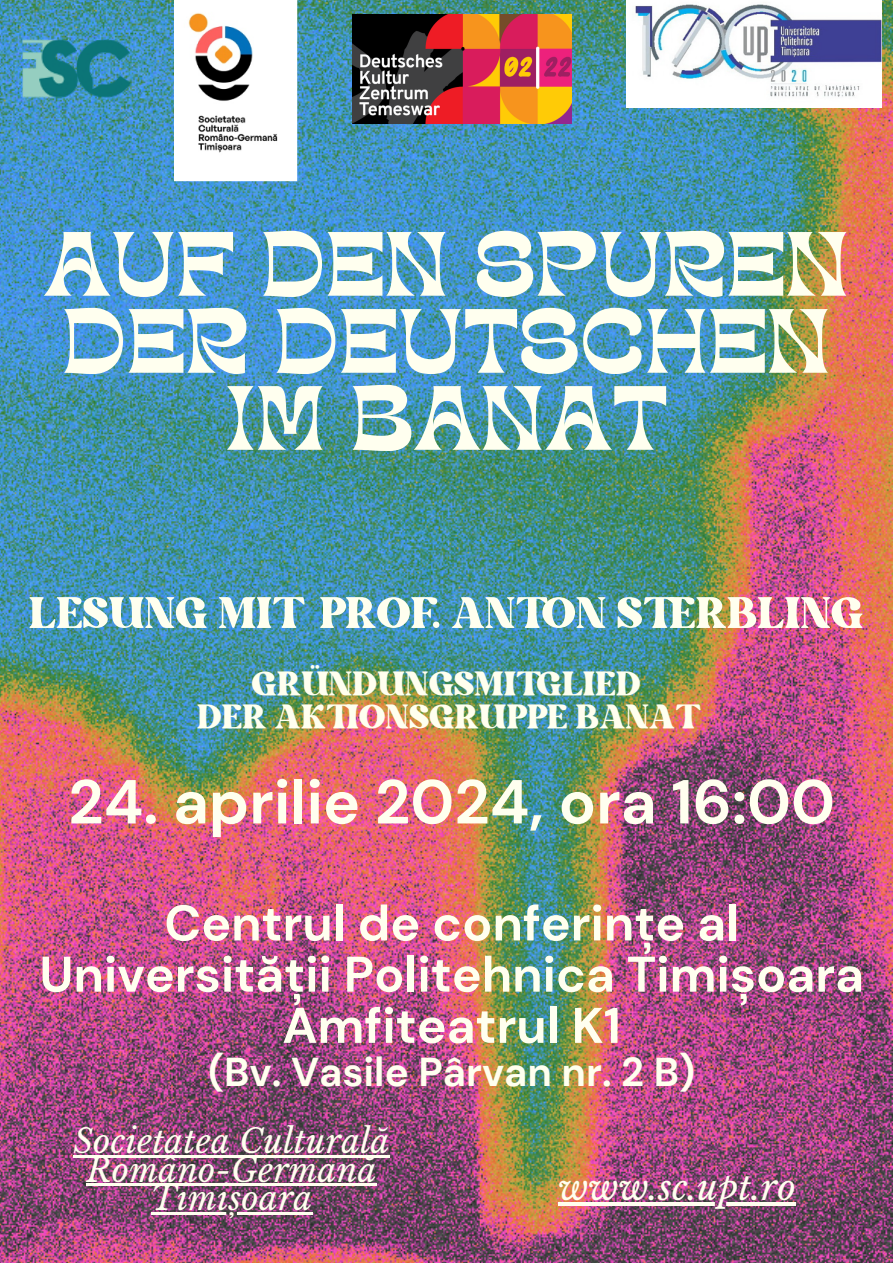
<style>
.page{position:relative;width:893px;height:1263px;background:#fff}
.page>*{position:absolute;margin:0;border:0;box-sizing:border-box;transform-origin:0 0}
.t1{font:63.68px/77px "TANKINDRED Display";letter-spacing:.005em;color:#ffffef;text-align:center}
.t2{font:700 62.03px "DM Sans";color:#ffffef}
.t3{font:60.6px "Bright";letter-spacing:.005em;color:#ffffef}
.t4{font:700 50.03px/51.2px "DM Sans";color:#ffffef;text-align:center}
.t5{font:47.1px "Bright";letter-spacing:.005em;color:#ffffef}
.t6{font:700 40.28px "DM Sans";color:#ffffef}
.t7{font:italic 35.25px "Libre Baskerville";letter-spacing:.005em;color:#ffffef}
.t8{font:italic 33px/28.7px "Libre Baskerville";letter-spacing:.005em;color:#ffffef;text-align:center}
</style>
<div class="page">
<img style="left:0;top:0;width:893px;height:1263px">
<img style="left:626px;top:0;width:256px;height:107px">
<img style="left:0;top:0;width:175px;height:181px">
<img style="left:175px;top:0;width:123px;height:181px">
<img style="left:352px;top:15px;width:220px;height:108px">
<hr style="left:73px;top:1155px;width:317px;height:2px;background:#ffffef">
<hr style="left:87px;top:1183px;width:290px;height:3px;background:#ffffef">
<hr style="left:151px;top:1212px;width:161px;height:3px;background:#ffffef">
<hr style="left:558px;top:1202px;width:238px;height:3px;background:#ffffef">
<h1 class="t1" style="left:44px;top:236px;width:807px">AUF DEN SPUREN<br>DER DEUTSCHEN<br>IM BANAT</h1>
<h1 class="t3" style="left:29px;top:587px;width:836px">LESUNG MIT PROF. ANTON STERBLING</h1>
<h3 class="t5" style="left:252px;top:664px;width:390px">GRÜNDUNGSMITGLIED</h3>
<h3 class="t5" style="left:197px;top:696px;width:500px">DER AKTIONSGRUPPE BANAT</h3>
<h2 class="t2" style="left:68px;top:762px;width:768px">24. aprilie 2024, ora 16:00</h2>
<h4 class="t4" style="left:39px;top:898px;width:826px">Centrul de conferințe al<br>Universității Politehnica Timișoara<br>Amfiteatrul K1</h4>
<h4 class="t6" style="left:208px;top:1046px;width:489px">(Bv. Vasile Pârvan nr. 2 B)</h4>
<p class="t8" style="left:73px;top:1127px;width:318px">Societatea Culturală<br>Româno-Germană</p>
<p class="t8" style="left:151px;top:1184px;width:163px">Timișoara</p>
<p class="t7" style="left:558px;top:1166px;width:239px">www.sc.upt.ro</p>
</div>
